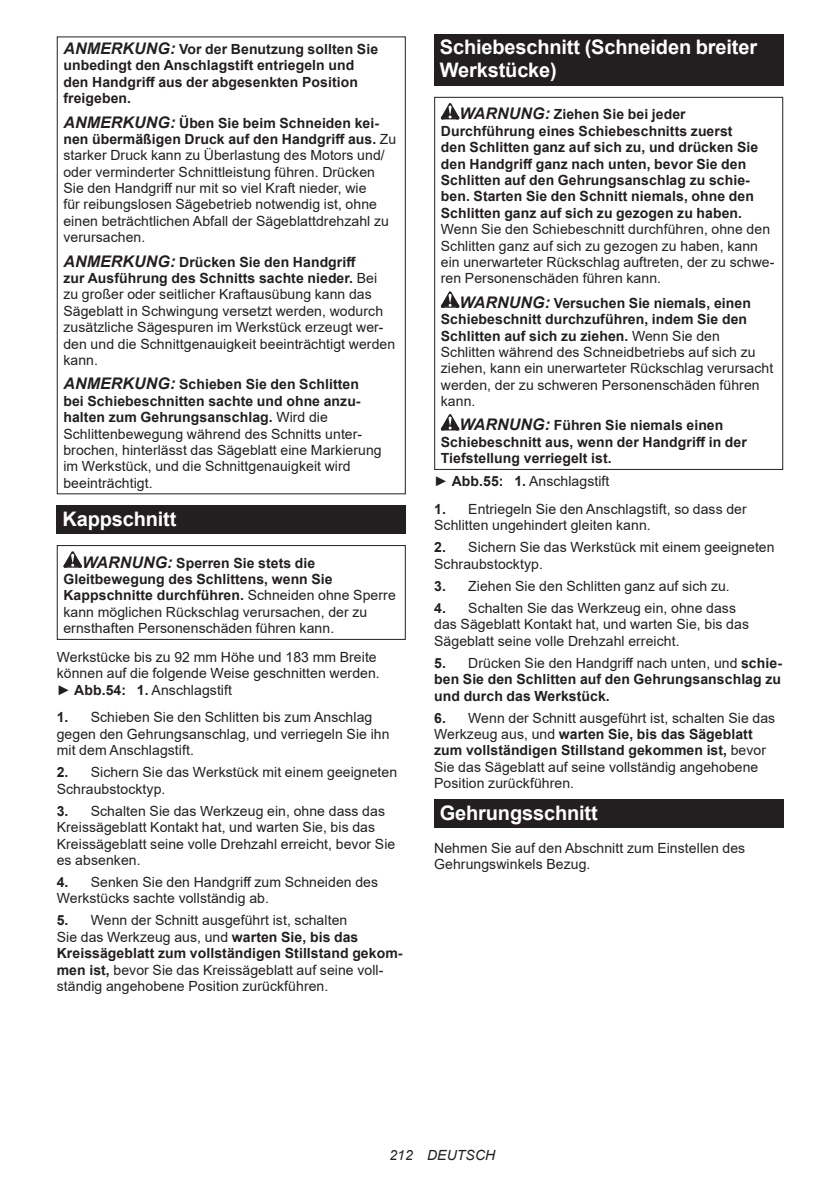
<style>
.page{position:relative;width:840px;height:1191px;background:#fff}
.page>*{position:absolute;margin:0;border:0;box-sizing:border-box;transform-origin:0 0}
.t1{font:700 20px/23.4px "Arial";letter-spacing:-.01em;color:#fff}
.t2{font:14px/16.4px "Arial";letter-spacing:.005em;color:#231f20}
.t3{font:700 14px/16.4px "Arial";letter-spacing:.005em;color:#231f20}
.t4{font:italic 14px "Arial";letter-spacing:.005em;color:#231f20}
.s1{font-style:italic;font-size:16px}
.s2{font-weight:700;font-style:italic;font-size:16px}
.s3{font-weight:700}
.s4{font-weight:400}
</style>
<div class="page">
<div style="left:57px;top:505px;width:348px;height:29px;background:#231f20"></div>
<svg style="left:63px;top:551px;width:19px;height:16px"></svg>
<div style="left:57px;top:545px;width:348px;height:95px;border:1px solid #231f20"></div>
<div style="left:434px;top:34px;width:348px;height:52px;background:#231f20"></div>
<svg style="left:440px;top:103px;width:19px;height:16px"></svg>
<svg style="left:440px;top:291px;width:19px;height:17px"></svg>
<svg style="left:440px;top:414px;width:19px;height:16px"></svg>
<div style="left:434px;top:97px;width:348px;height:373px;border:1px solid #231f20"></div>
<div style="left:434px;top:799px;width:348px;height:29px;background:#231f20"></div>
<p class="t3" style="left:63px;top:41px;width:316px"><span class="s1">ANMERKUNG:</span> Vor der Benutzung sollten Sie unbedingt den Anschlagstift entriegeln und den Handgriff aus der abgesenkten Position freigeben.</p>
<p class="t2" style="left:63px;top:114px;width:334px"><span class="s2">ANMERKUNG:</span> <span class="s3">Üben Sie beim Schneiden kei&shy;nen übermäßigen Druck auf den Handgriff aus.</span> Zu starker Druck kann zu Überlastung des Motors und/ oder verminderter Schnittleistung führen. Drücken Sie den Handgriff nur mit so viel Kraft nieder, wie<br>für reibungslosen Sägebetrieb notwendig ist, ohne einen beträchtlichen Abfall der Sägeblattdrehzahl zu verursachen.</p>
<p class="t2" style="left:63px;top:253px;width:333px"><span class="s2">ANMERKUNG:</span> <span class="s3">Drücken Sie den Handgriff<br>zur Ausführung des Schnitts sachte nieder.</span> Bei zu großer oder seitlicher Kraftausübung kann das Sägeblatt in Schwingung versetzt werden, wodurch zusätzliche Sägespuren im Werkstück erzeugt wer&shy;den und die Schnittgenauigkeit beeinträchtigt werden kann.</p>
<p class="t2" style="left:63px;top:376px;width:319px"><span class="s2">ANMERKUNG:</span> <span class="s3">Schieben Sie den Schlitten bei Schiebeschnitten sachte und ohne anzu&shy;halten zum Gehrungsanschlag.</span> Wird die Schlittenbewegung während des Schnitts unter&shy;brochen, hinterlässt das Sägeblatt eine Markierung im Werkstück, und die Schnittgenauigkeit wird beeinträchtigt.</p>
<h1 class="t1" style="left:62px;top:507px;width:115px">Kappschnitt</h1>
<p class="t2" style="left:63px;top:554px;width:333px;text-indent:19px"><span class="s2">WARNUNG:</span> <span class="s3">Sperren Sie stets die Gleitbewegung des Schlittens, wenn Sie Kappschnitte durchführen.</span> Schneiden ohne Sperre kann möglichen Rückschlag verursachen, der zu ernsthaften Personenschäden führen kann.</p>
<p class="t2" style="left:57px;top:648px;width:324px">Werkstücke bis zu 92 mm Höhe und 183 mm Breite können auf die folgende Weise geschnitten werden. ► <span class="s3">Abb.54: 1.</span> Anschlagstift</p>
<p class="t2" style="left:57px;top:709px;width:334px"><span class="s3">1.</span> Schieben Sie den Schlitten bis zum Anschlag gegen den Gehrungsanschlag, und verriegeln Sie ihn mit dem Anschlagstift.</p>
<p class="t2" style="left:57px;top:764px;width:342px"><span class="s3">2.</span> Sichern Sie das Werkstück mit einem geeigneten<br>Schraubstocktyp.</p>
<p class="t2" style="left:57px;top:802px;width:340px"><span class="s3">3.</span> Schalten Sie das Werkzeug ein, ohne dass das Kreissägeblatt Kontakt hat, und warten Sie, bis das Kreissägeblatt seine volle Drehzahl erreicht, bevor Sie es absenken.</p>
<p class="t2" style="left:57px;top:873px;width:323px"><span class="s3">4.</span> Senken Sie den Handgriff zum Schneiden des<br>Werkstücks sachte vollständig ab.</p>
<p class="t2" style="left:57px;top:912px;width:347px"><span class="s3">5.</span> Wenn der Schnitt ausgeführt ist, schalten<br>Sie das Werkzeug aus, und <span class="s3">warten Sie, bis das Kreissägeblatt zum vollständigen Stillstand gekom&shy;men ist,</span> bevor Sie das Kreissägeblatt auf seine voll&shy;ständig angehobene Position zurückführen.</p>
<h1 class="t1" style="left:439px;top:36px;width:319px">Schiebeschnitt (Schneiden breiter<br>Werkstücke)</h1>
<p class="t3" style="left:440px;top:106px;width:319px;text-indent:19px"><span class="s1">WARNUNG:</span> Ziehen Sie bei jeder Durchführung eines Schiebeschnitts zuerst den Schlitten ganz auf sich zu, und drücken Sie den Handgriff ganz nach unten, bevor Sie den Schlitten auf den Gehrungsanschlag zu schie&shy;ben. Starten Sie den Schnitt niemals, ohne den Schlitten ganz auf sich zu gezogen zu haben.</p>
<p class="t2" style="left:440px;top:221px;width:335px">Wenn Sie den Schiebeschnitt durchführen, ohne den Schlitten ganz auf sich zu gezogen zu haben, kann ein unerwarteter Rückschlag auftreten, der zu schwe&shy;ren Personenschäden führen kann.</p>
<p class="t2" style="left:440px;top:294px;width:334px;text-indent:19px"><span class="s2">WARNUNG:</span> <span class="s3">Versuchen Sie niemals, einen Schiebeschnitt durchzuführen, indem Sie den Schlitten auf sich zu ziehen.</span> Wenn Sie den Schlitten während des Schneidbetriebs auf sich zu ziehen, kann ein unerwarteter Rückschlag verursacht werden, der zu schweren Personenschäden führen kann.</p>
<p class="t3" style="left:440px;top:417px;width:307px;text-indent:19px"><span class="s1">WARNUNG:</span> Führen Sie niemals einen<br>Schiebeschnitt aus, wenn der Handgriff in der<br>Tiefstellung verriegelt ist.</p>
<p class="t2" style="left:434px;top:473px;width:177px">► <span class="s3">Abb.55: 1.</span> Anschlagstift</p>
<p class="t2" style="left:434px;top:501px;width:314px"><span class="s3">1.</span> Entriegeln Sie den Anschlagstift, so dass der<br>Schlitten ungehindert gleiten kann.</p>
<p class="t2" style="left:434px;top:539px;width:342px"><span class="s3">2.</span> Sichern Sie das Werkstück mit einem geeigneten<br>Schraubstocktyp.</p>
<p class="t2" style="left:434px;top:578px;width:297px"><span class="s3">3.</span> Ziehen Sie den Schlitten ganz auf sich zu.</p>
<p class="t2" style="left:434px;top:600px;width:316px"><span class="s3">4.</span> Schalten Sie das Werkzeug ein, ohne dass das Sägeblatt Kontakt hat, und warten Sie, bis das<br>Sägeblatt seine volle Drehzahl erreicht.</p>
<p class="t3" style="left:434px;top:655px;width:349px;text-align:justify">5. <span class="s4">Drücken Sie den Handgriff nach unten, und</span> schie&shy;ben Sie den Schlitten auf den Gehrungsanschlag zu und durch das Werkstück.</p>
<p class="t2" style="left:434px;top:709px;width:342px"><span class="s3">6.</span> Wenn der Schnitt ausgeführt ist, schalten Sie das Werkzeug aus, und <span class="s3">warten Sie, bis das Sägeblatt zum vollständigen Stillstand gekommen ist,</span> bevor Sie das Sägeblatt auf seine vollständig angehobene Position zurückführen.</p>
<h1 class="t1" style="left:439px;top:801px;width:159px">Gehrungsschnitt</h1>
<p class="t2" style="left:434px;top:839px;width:312px">Nehmen Sie auf den Abschnitt zum Einstellen des<br>Gehrungswinkels Bezug.</p>
<p class="t4" style="left:389px;top:1146px;width:107px">212 DEUTSCH</p>
</div>
